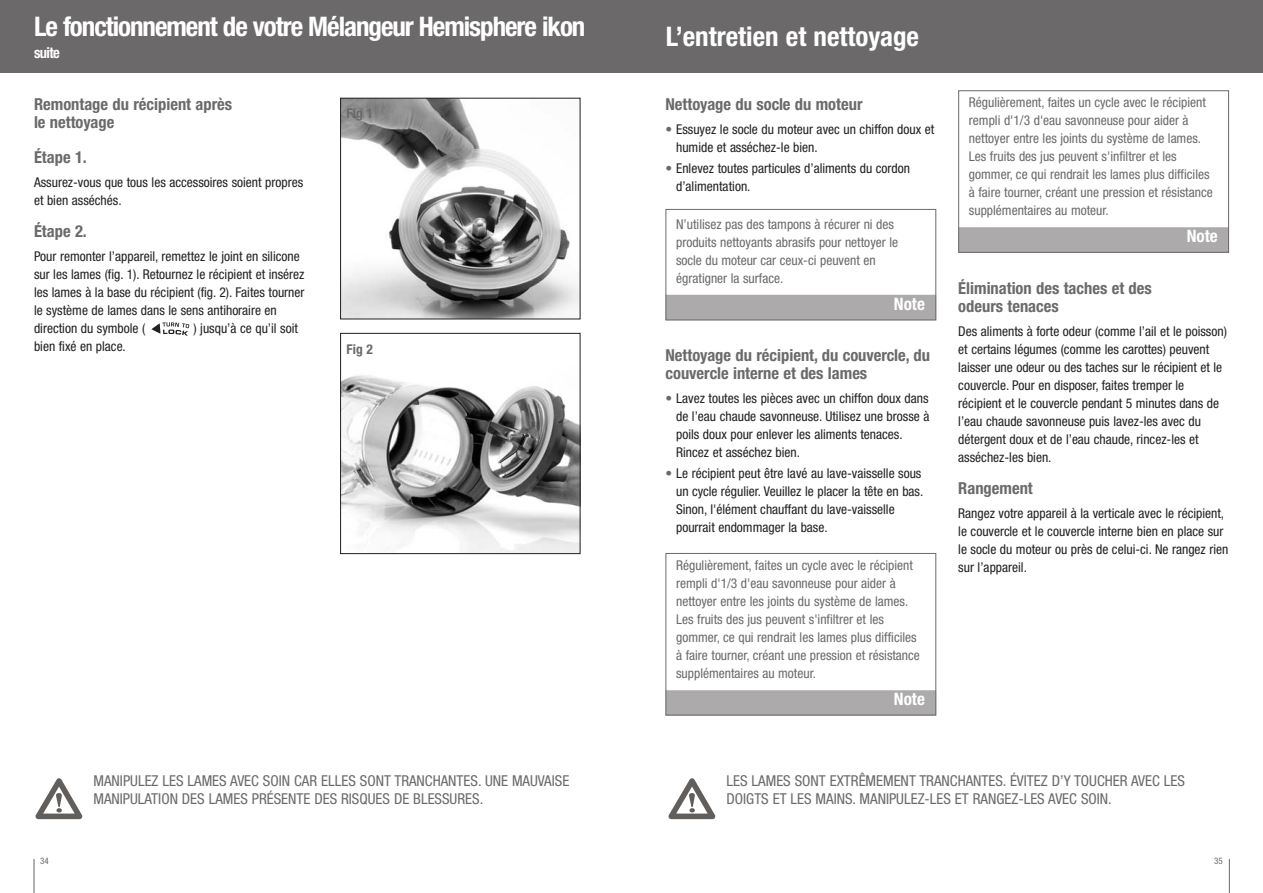
<style>
.page{position:relative;width:1263px;height:893px;background:#fff}
.page>*{position:absolute;margin:0;border:0;box-sizing:border-box;transform-origin:0 0}
.t1{font:700 condensed 27px "Helvetica Neue";letter-spacing:-.04em;color:#fff}
.t2{font:700 condensed 27px "Helvetica Neue";color:#fff}
.t3{font:700 condensed 17.1px "Helvetica Neue";color:#fff}
.t4{font:700 condensed 16.5px/18px "Helvetica Neue";color:#6b6969}
.t5{font:condensed 15px/18px "Helvetica Neue";color:#6b6969}
.t6{font:700 condensed 15px "Helvetica Neue";letter-spacing:-.04em;color:#fff}
.t7{font:condensed 13.5px/18px "Helvetica Neue";color:#231f20}
.t8{font:condensed 13.5px/18px "Helvetica Neue";color:#6b6969}
.t9{font:700 condensed 13.5px "Helvetica Neue";color:#6b6969}
.t10{font:condensed 9px "Helvetica Neue";color:#6b6969}
.s1{color:#6b6969}
</style>
<div class="page">
<div style="left:631px;top:0;width:632px;height:72px;background:#6b6969"></div>
<hr style="left:1229px;top:859px;width:1px;height:34px;background:#6b6969">
<div style="left:0;top:0;width:631px;height:72px;background:#6b6969"></div>
<hr style="left:34px;top:859px;width:1px;height:34px;background:#6b6969">
<div style="left:665px;top:295px;width:271px;height:25px;background:#acaaaa"></div>
<div style="left:665px;top:690px;width:271px;height:26px;background:#acaaaa"></div>
<div style="left:958px;top:227px;width:271px;height:26px;background:#acaaaa"></div>
<svg style="left:151px;top:322px;width:38px;height:14px"></svg>
<svg style="left:36px;top:778px;width:46px;height:41px"></svg>
<img style="left:342px;top:100px;width:236px;height:217px">
<div style="left:340px;top:98px;width:240px;height:221px;border:1px solid #231f20"></div>
<img style="left:342px;top:375px;width:236px;height:177px">
<div style="left:340px;top:333px;width:240px;height:221px;border:1px solid #231f20"></div>
<div style="left:665px;top:553px;width:271px;height:162px;border:1px solid #6b6969"></div>
<div style="left:665px;top:209px;width:271px;height:111px;border:1px solid #6b6969"></div>
<div style="left:958px;top:90px;width:271px;height:163px;border:1px solid #6b6969"></div>
<svg style="left:668px;top:778px;width:47px;height:41px"></svg>
<h1 class="t1" style="left:34px;top:16px;width:553px">Le fonctionnement de votre Mélangeur Hemisphere ikon</h1>
<p class="t6" style="left:34px;top:48px;width:28px">suite</p>
<p class="t4" style="left:34px;top:96px;width:200px">Remontage du récipient après le nettoyage</p>
<p class="t4" style="left:34px;top:149px;width:54px">Étape 1.</p>
<p class="t7" style="left:34px;top:174px;width:271px">Assurez-vous que tous les accessoires soient propres et bien asséchés.</p>
<p class="t4" style="left:34px;top:223px;width:54px">Étape 2.</p>
<p class="t7" style="left:34px;top:248px;width:272px">Pour remonter l’appareil, remettez le joint en silicone sur les lames (fig. 1). Retournez le récipient et insérez les lames à la base du récipient (fig. 2). Faites tourner le système de lames dans le sens antihoraire en direction du symbole (</p>
<p class="t7" style="left:193px;top:320px;width:106px">) jusqu’à ce qu’il soit</p>
<p class="t7" style="left:34px;top:338px;width:93px">bien fixé en place.</p>
<p class="t9" style="left:347px;top:108px;width:28px">Fig 1</p>
<p class="t9" style="left:347px;top:344px;width:28px">Fig 2</p>
<p class="t10" style="left:40px;top:857px;width:10px">34</p>
<p class="t5" style="left:94px;top:773px;width:477px">MANIPULEZ LES LAMES AVEC SOIN CAR ELLES SONT TRANCHANTES. UNE MAUVAISE<br>MANIPULATION DES LAMES PRÉSENTE DES RISQUES DE BLESSURES.</p>
<h1 class="t2" style="left:666px;top:27px;width:255px">L’entretien et nettoyage</h1>
<p class="t4" style="left:665px;top:96px;width:198px">Nettoyage du socle du moteur</p>
<p class="t7" style="left:676px;top:121px;width:260px;text-indent:-11px"><span class="s1">•</span> Essuyez le socle du moteur avec un chiffon doux et humide et asséchez-le bien.</p>
<p class="t7" style="left:676px;top:160px;width:235px;text-indent:-11px"><span class="s1">•</span> Enlevez toutes particules d’aliments du cordon d’alimentation.</p>
<p class="t8" style="left:676px;top:216px;width:224px">N’utilisez pas des tampons à récurer ni des produits nettoyants abrasifs pour nettoyer le socle du moteur car ceux-ci peuvent en égratigner la surface.</p>
<p class="t3" style="left:894px;top:298px;width:32px">Note</p>
<p class="t4" style="left:665px;top:348px;width:266px">Nettoyage du récipient, du couvercle, du couvercle interne et des lames</p>
<p class="t7" style="left:676px;top:391px;width:255px;text-indent:-11px"><span class="s1">•</span> Lavez toutes les pièces avec un chiffon doux dans de l’eau chaude savonneuse. Utilisez une brosse à poils doux pour enlever les aliments tenaces.<br>Rincez et asséchez bien.</p>
<p class="t7" style="left:676px;top:466px;width:249px;text-indent:-11px"><span class="s1">•</span> Le récipient peut être lavé au lave-vaisselle sous un cycle régulier. Veuillez le placer la tête en bas.<br>Sinon, l'élément chauffant du lave-vaisselle pourrait endommager la base.</p>
<p class="t8" style="left:676px;top:558px;width:245px">Régulièrement, faites un cycle avec le récipient rempli d'1/3 d'eau savonneuse pour aider à nettoyer entre les joints du système de lames.<br>Les fruits des jus peuvent s'infiltrer et les gommer, ce qui rendrait les lames plus difficiles à faire tourner, créant une pression et résistance supplémentaires au moteur.</p>
<p class="t3" style="left:894px;top:693px;width:32px">Note</p>
<p class="t8" style="left:969px;top:95px;width:245px">Régulièrement, faites un cycle avec le récipient rempli d'1/3 d'eau savonneuse pour aider à nettoyer entre les joints du système de lames.<br>Les fruits des jus peuvent s'infiltrer et les gommer, ce qui rendrait les lames plus difficiles à faire tourner, créant une pression et résistance supplémentaires au moteur.</p>
<p class="t3" style="left:1187px;top:230px;width:32px">Note</p>
<p class="t4" style="left:958px;top:280px;width:195px">Élimination des taches et des odeurs tenaces</p>
<p class="t7" style="left:958px;top:323px;width:270px">Des aliments à forte odeur (comme l’ail et le poisson) et certains légumes (comme les carottes) peuvent laisser une odeur ou des taches sur le récipient et le couvercle. Pour en disposer, faites tremper le récipient et le couvercle pendant 5 minutes dans de l’eau chaude savonneuse puis lavez-les avec du détergent doux et de l’eau chaude, rincez-les et asséchez-les bien.</p>
<p class="t4" style="left:958px;top:480px;width:76px">Rangement</p>
<p class="t7" style="left:958px;top:505px;width:272px">Rangez votre appareil à la verticale avec le récipient, le couvercle et le couvercle interne bien en place sur le socle du moteur ou près de celui-ci. Ne rangez rien sur l’appareil.</p>
<p class="t5" style="left:726px;top:773px;width:460px">LES LAMES SONT EXTRÊMEMENT TRANCHANTES. ÉVITEZ D’Y TOUCHER AVEC LES<br>DOIGTS ET LES MAINS. MANIPULEZ-LES ET RANGEZ-LES AVEC SOIN.</p>
<p class="t10" style="left:1214px;top:857px;width:10px">35</p>
</div>
